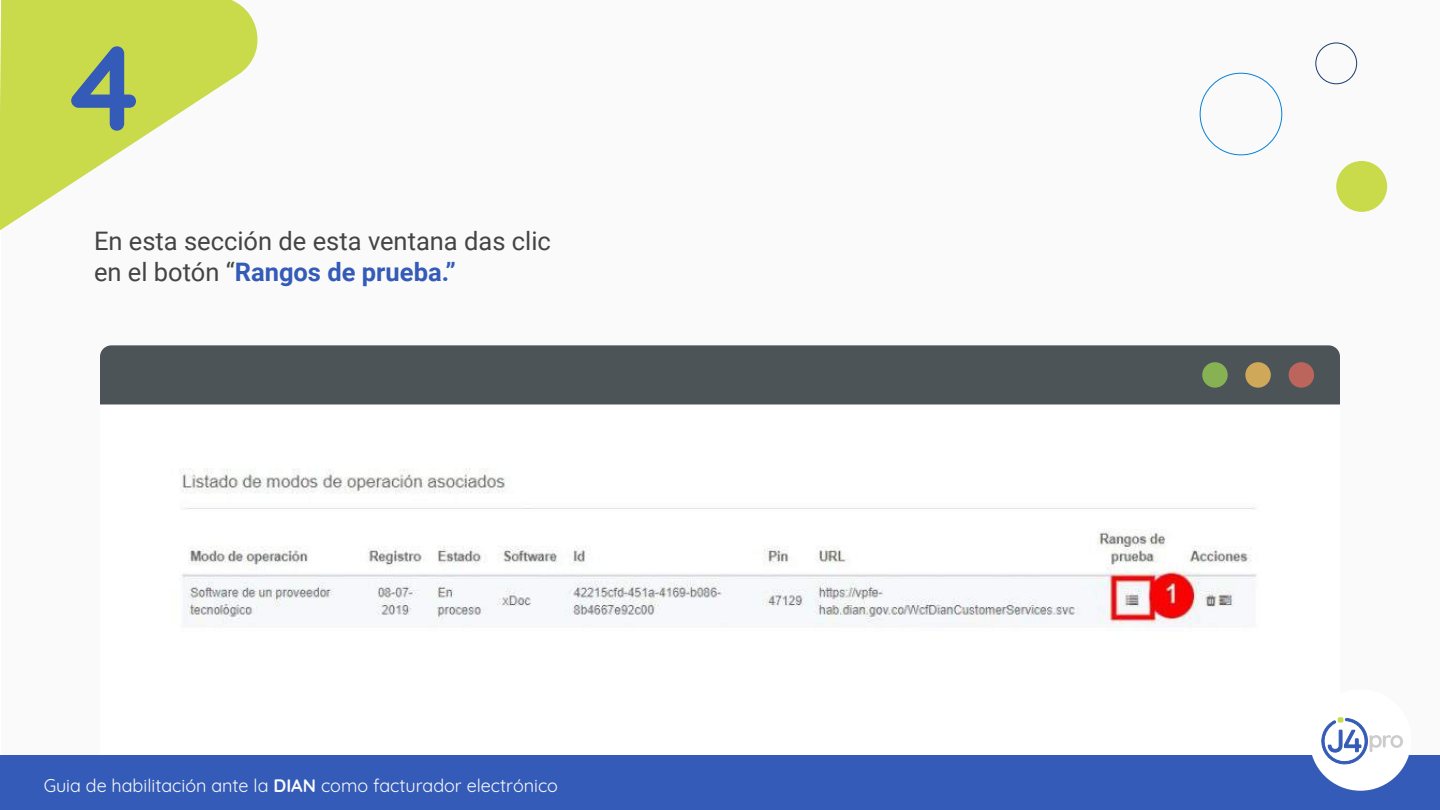
<style>
.page{position:relative;width:1440px;height:810px;background:#fff}
.page>*{position:absolute;margin:0;border:0;box-sizing:border-box;transform-origin:0 0}
.t1{font:700 120.45px "Quicksand";color:#345bb7}
.t2{font:25.5px/30.6px "Roboto";color:#444}
.t3{font:18px "Quicksand";color:#fafafa}
.s1{font-weight:700;color:#345bb7}
.s2{font-weight:700}
</style>
<div class="page">
<div style="left:1px;top:1px;width:1439px;height:803px;background:#fafafa"></div>
<div style="left:1315px;top:43px;width:42px;height:41px;border:1px solid #193b6d;border-radius:50%"></div>
<div style="left:1200px;top:73px;width:82px;height:82px;border:1px solid #0582d8;border-radius:50%"></div>
<div style="left:1336px;top:161px;width:51px;height:51px;background:#c9da4b;border-radius:50%"></div>
<div style="left:100px;top:345px;width:1240px;height:59px;background:#4c5457"></div>
<div style="left:1202px;top:362px;width:26px;height:26px;background:#86b253;border-radius:50%"></div>
<div style="left:1245px;top:362px;width:26px;height:26px;background:#cfa85a;border-radius:50%"></div>
<div style="left:1289px;top:362px;width:25px;height:26px;background:#bc655d;border-radius:50%"></div>
<div style="left:0;top:755px;width:1440px;height:55px;background:#345bb7"></div>
<div style="left:1310px;top:689px;width:101px;height:102px;background:#fff;border-radius:50%"></div>
<svg style="left:1321px;top:717px;width:82px;height:48px"></svg>
<svg style="left:0;top:0;width:258px;height:231px;fill:#c9da4b"></svg>
<img style="left:182px;top:469px;width:1074px;height:155px">
<h1 class="t1" style="left:60px;top:-12px;width:87px">4</h1>
<p class="t2" style="left:94px;top:225px;width:458px">En esta sección de esta ventana das clic en el botón “<span class="s1">Rangos de prueba.”</span></p>
<p class="t3" style="left:43px;top:772px;width:516px">Guia de habilitación ante la <span class="s2">DIAN</span> como facturador electrónico</p>
</div>
